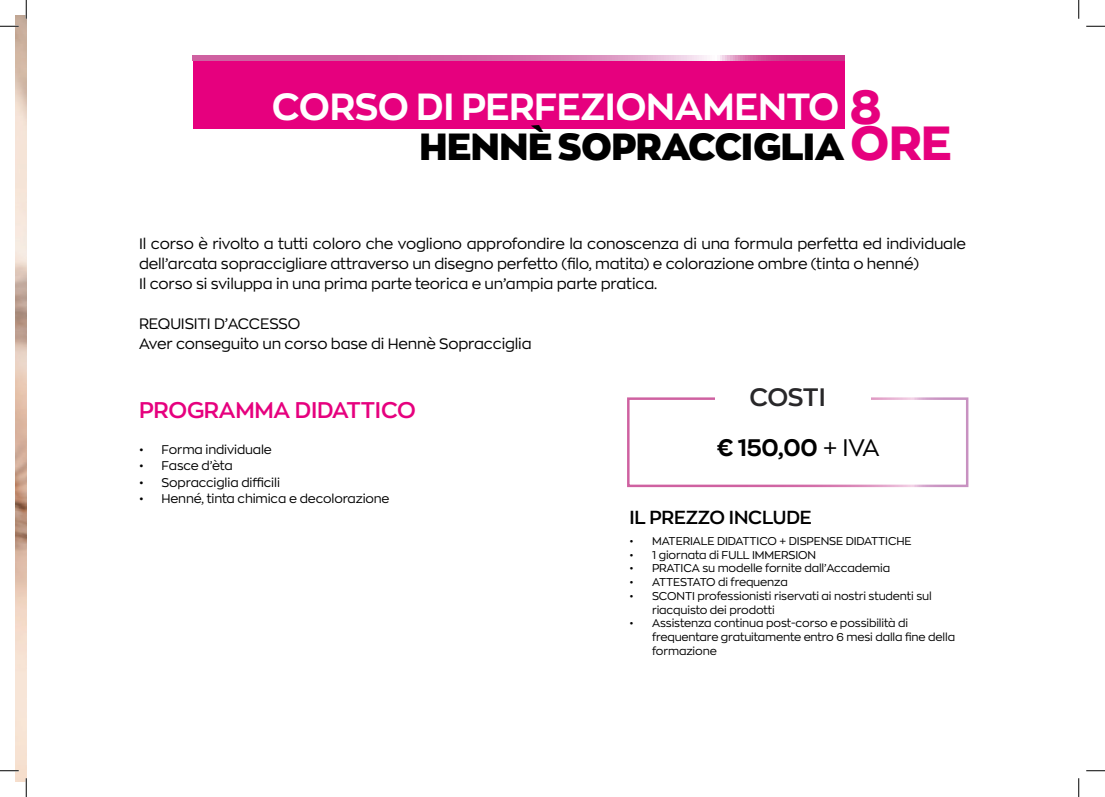
<style>
.page{position:relative;width:1105px;height:797px;background:#fff}
.page>*{position:absolute;margin:0;border:0;box-sizing:border-box;transform-origin:0 0}
.t1{font:800 47.5px "Zona Pro";color:#e6007e}
.t2{font:700 37.5px "Zona Pro";letter-spacing:-.01em;color:#fff}
.t3{font:900 37.5px "Zona Pro";letter-spacing:-.01em;color:#000}
.t4{font:600 25px "Zona Pro";letter-spacing:-.02em;color:#282729}
.t5{font:700 23.75px "Zona Pro";color:#000}
.t6{font:600 22.5px "Zona Pro";letter-spacing:-.01em;color:#e6007e}
.t7{font:600 18.75px "Zona Pro";letter-spacing:-.01em;color:#000}
.t8{font:15px/20px "Zona Pro";letter-spacing:-.01em;color:#000}
.t9{font:12.5px "Zona Pro";letter-spacing:-.01em;color:#000}
.t10{font:11.25px/13.8px "Zona Pro";letter-spacing:-.01em;color:#000}
.s1{font-weight:800;font-size:47.5px;color:#e6007e}
.s2{font-weight:400}
</style>
<div class="page">
<div style="left:627px;top:397px;width:341px;height:90px;border:2px solid #fff"></div>
<img style="left:16px;top:16px;width:10px;height:765px">
<div style="left:193px;top:55px;width:651px;height:74px;background:#e6007e"></div>
<div style="left:716px;top:370px;width:155px;height:51px;background:#fff"></div>
<svg style="left:193px;top:55px;width:651px;height:5px;background:#d575ae"></svg>
<svg style="left:0;top:25px;width:19px;height:2px"></svg>
<svg style="left:1086px;top:25px;width:19px;height:2px"></svg>
<svg style="left:0;top:770px;width:19px;height:1px"></svg>
<svg style="left:1086px;top:770px;width:19px;height:1px"></svg>
<svg style="left:25px;top:0;width:2px;height:19px"></svg>
<svg style="left:25px;top:778px;width:2px;height:19px"></svg>
<svg style="left:1078px;top:0;width:1px;height:19px"></svg>
<svg style="left:1078px;top:778px;width:1px;height:19px"></svg>
<h2 class="t2" style="left:272px;top:82px;width:611px">CORSO DI PERFEZIONAMENTO <span class="s1">8</span></h2>
<h1 class="t1" style="left:850px;top:112px;width:103px">ORE</h1>
<h2 class="t3" style="left:419px;top:122px;width:427px">HENNÈ SOPRACCIGLIA</h2>
<p class="t8" style="left:139px;top:233px;width:828px">Il corso è rivolto a tutti coloro che vogliono approfondire la conoscenza di una formula perfetta ed individuale dell’arcata sopraccigliare attraverso un disegno perfetto (filo, matita) e colorazione ombre (tinta o henné)<br>Il corso si sviluppa in una prima parte teorica e un’ampia parte pratica.</p>
<p class="t8" style="left:139px;top:313px;width:394px">REQUISITI D’ACCESSO<br>Aver conseguito un corso base di Hennè Sopracciglia</p>
<h3 class="t6" style="left:139px;top:396px;width:279px">PROGRAMMA DIDATTICO</h3>
<p class="t9" style="left:139px;top:441px;width:134px">• Forma individuale</p>
<p class="t9" style="left:139px;top:458px;width:95px">• Fasce d’èta</p>
<p class="t9" style="left:139px;top:474px;width:142px">• Sopracciglia difficili</p>
<p class="t9" style="left:139px;top:490px;width:252px">• Henné, tinta chimica e decolorazione</p>
<h3 class="t4" style="left:749px;top:380px;width:78px">COSTI</h3>
<h3 class="t5" style="left:717px;top:432px;width:164px">€ 150,00 <span class="s2">+ IVA</span></h3>
<p class="t7" style="left:629px;top:504px;width:184px">IL PREZZO INCLUDE</p>
<p class="t10" style="left:629px;top:533px;width:284px">• MATERIALE DIDATTICO + DISPENSE DIDATTICHE</p>
<p class="t10" style="left:629px;top:547px;width:188px">• 1 giornata di FULL IMMERSION</p>
<p class="t10" style="left:629px;top:561px;width:262px">• PRATICA su modelle fornite dall’Accademia</p>
<p class="t10" style="left:629px;top:575px;width:160px">• ATTESTATO di frequenza</p>
<p class="t10" style="left:652px;top:588px;width:281px;text-indent:-22px">• SCONTI professionisti riservati ai nostri studenti sul riacquisto dei prodotti</p>
<p class="t10" style="left:652px;top:616px;width:305px;text-indent:-22px">• Assistenza continua post-corso e possibilità di frequentare gratuitamente entro 6 mesi dalla fine della formazione</p>
</div>
